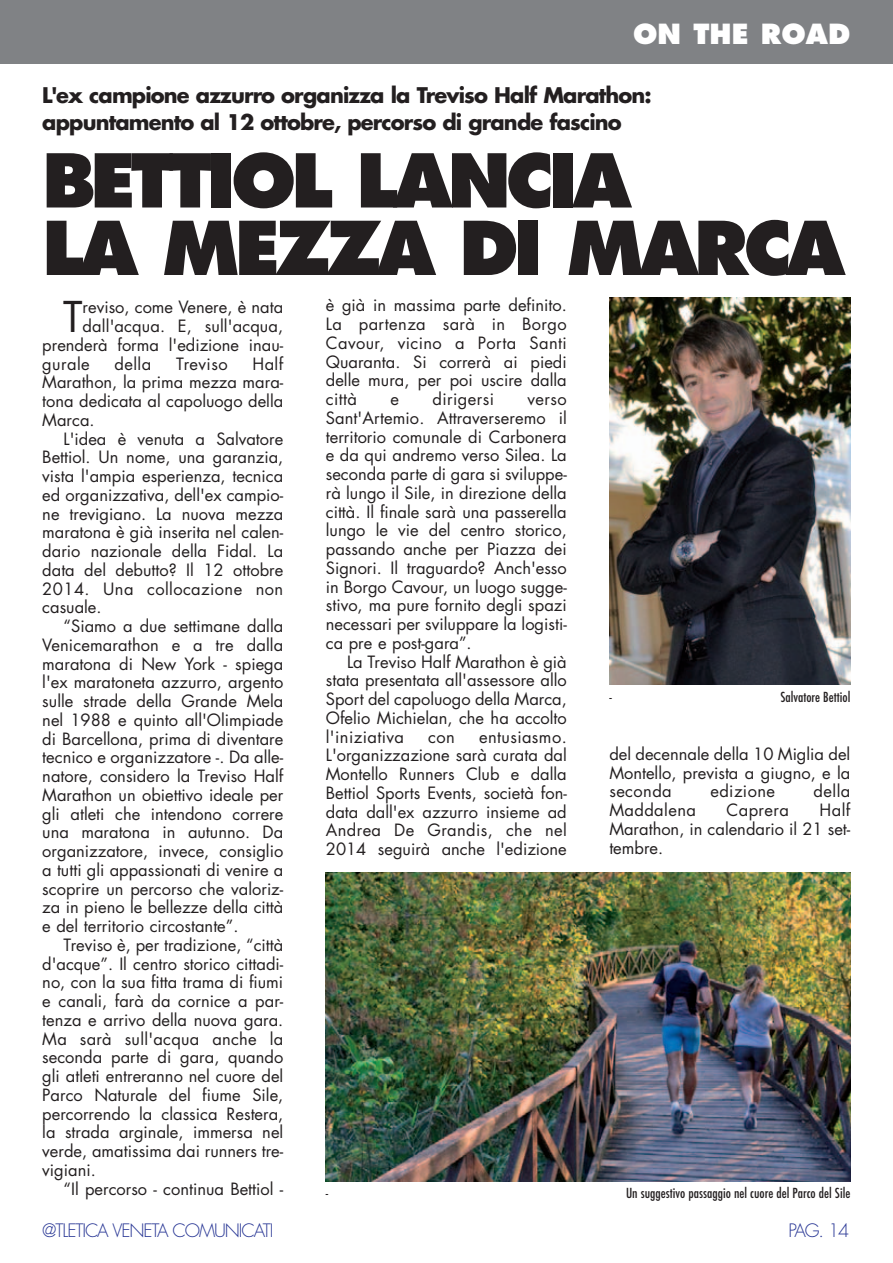
<style>
.page{position:relative;width:893px;height:1263px;background:#fff}
.page>*{position:absolute;margin:0;border:0;box-sizing:border-box;transform-origin:0 0}
.t1{font:800 72px/67.5px "Futura";letter-spacing:-.065em;color:#231f20}
.t2{font:41.25px "Futura";color:#231f20}
.t3{font:800 27px "Futura";color:#fff}
.t4{font:700 21px/27px "Futura";letter-spacing:-.04em;color:#231f20}
.t5{font:300 18px "Futura";letter-spacing:-.06em;color:#293795}
.t6{font:16.5px/18.8px "Futura";color:#231f20;text-align:justify}
.t7{font:16.5px "Futura";letter-spacing:.025em;color:#231f20}
.t8{font:500 condensed 13.5px "Futura";color:#231f20}
</style>
<div class="page">
<div style="left:1px;top:0;width:892px;height:64px;background:#808285"></div>
<img style="left:609px;top:298px;width:241px;height:386px">
<img style="left:326px;top:872px;width:524px;height:310px">
<h3 class="t3" style="left:633px;top:22px;width:219px">ON THE ROAD</h3>
<p class="t4" style="left:42px;top:83px;width:611px">L'ex campione azzurro organizza la Treviso Half Marathon: appuntamento al 12 ottobre, percorso di grande fascino</p>
<h1 class="t1" style="left:42px;top:152px;width:804px">BETTIOL LANCIA<br>LA MEZZA DI MARCA</h1>
<h2 class="t2" style="left:63px;top:298px;width:21px">T</h2>
<p class="t6" style="left:83px;top:299px;width:202px">reviso, come Venere, è nata</p>
<p class="t6" style="left:83px;top:318px;width:202px">dall'acqua. E, sull'acqua,</p>
<p class="t6" style="left:42px;top:337px;width:242px">prenderà forma l'edizione inau-</p>
<p class="t6" style="left:42px;top:356px;width:49px">gurale</p>
<p class="t6" style="left:115px;top:356px;width:38px">della</p>
<p class="t7" style="left:176px;top:356px;width:53px">Treviso</p>
<p class="t6" style="left:42px;top:356px;width:242px;text-indent:210px">Half Marathon, la prima mezza mara&shy;tona dedicata al capoluogo della Marca.</p>
<p class="t6" style="left:42px;top:431px;width:242px;text-indent:21px">L'idea è venuta a Salvatore Bettiol. Un nome, una garanzia, vista l'ampia esperienza, tecnica ed organizzativa, dell'ex campio&shy;ne trevigiano. La nuova mezza maratona è già inserita nel calen&shy;dario nazionale della Fidal. La data del debutto? Il 12 ottobre 2014. Una collocazione non casuale.</p>
<p class="t6" style="left:42px;top:618px;width:242px;text-indent:21px">“Siamo a due settimane dalla Venicemarathon e a tre dalla maratona di New York - spiega l'ex maratoneta azzurro, argento sulle strade della Grande Mela nel 1988 e quinto all'Olimpiade di Barcellona, prima di diventare tecnico e organizzatore -. Da alle&shy;natore, considero la Treviso Half Marathon un obiettivo ideale per gli atleti che intendono correre una maratona in autunno. Da organizzatore, invece, consiglio a tutti gli appassionati di venire a scoprire un percorso che valoriz&shy;za in pieno le bellezze della città e del territorio circostante”.</p>
<p class="t6" style="left:42px;top:937px;width:242px;text-indent:21px">Treviso è, per tradizione, “città d'acque”. Il centro storico cittadi&shy;no, con la sua fitta trama di fiumi e canali, farà da cornice a par&shy;tenza e arrivo della nuova gara.<br>Ma sarà sull'acqua anche la seconda parte di gara, quando gli atleti entreranno nel cuore del Parco Naturale del fiume Sile, percorrendo la classica Restera, la strada arginale, immersa nel verde, amatissima dai runners tre&shy;vigiani.</p>
<p class="t6" style="left:64px;top:1181px;width:221px">“Il percorso - continua Bettiol -</p>
<p class="t6" style="left:326px;top:297px;width:242px">è già in massima parte definito.<br>La partenza sarà in Borgo Cavour, vicino a Porta Santi Quaranta. Si correrà ai piedi delle mura, per poi uscire dalla città</p>
<p class="t6" style="left:390px;top:391px;width:10px">e</p>
<p class="t7" style="left:433px;top:391px;width:63px">dirigersi</p>
<p class="t6" style="left:326px;top:391px;width:242px;text-indent:202px">verso Sant'Artemio. Attraverseremo il territorio comunale di Carbonera e da qui andremo verso Silea. La seconda parte di gara si sviluppe&shy;rà lungo il Sile, in direzione della città. Il finale sarà una passerella lungo le vie del centro storico, passando anche per Piazza dei Signori. Il traguardo? Anch'esso in Borgo Cavour, un luogo sugge&shy;stivo, ma pure fornito degli spazi necessari per sviluppare la logisti&shy;ca pre e post-gara”.</p>
<p class="t6" style="left:326px;top:654px;width:242px;text-indent:21px">La Treviso Half Marathon è già stata presentata all'assessore allo Sport del capoluogo della Marca, Ofelio Michielan, che ha accolto l'iniziativa</p>
<p class="t6" style="left:326px;top:729px;width:242px;text-indent:153px">entusiasmo.<br>L'organizzazione sarà curata dal Montello Runners Club e dalla Bettiol Sports Events, società fon&shy;data dall'ex azzurro insieme ad Andrea De Grandis, che nel 2014 seguirà anche l'edizione</p>
<p class="t6" style="left:428px;top:729px;width:28px">con</p>
<p class="t8" style="left:609px;top:690px;width:4px">-</p>
<p class="t8" style="left:780px;top:690px;width:71px">Salvatore Bettiol</p>
<p class="t6" style="left:609px;top:746px;width:242px">del decennale della 10 Miglia del Montello, prevista a giugno, e la seconda</p>
<p class="t7" style="left:710px;top:784px;width:66px">edizione</p>
<p class="t6" style="left:813px;top:783px;width:38px">della</p>
<p class="t6" style="left:609px;top:802px;width:242px;text-indent:210px">Half Marathon, in calendario il 21 set&shy;tembre.</p>
<p class="t7" style="left:609px;top:802px;width:88px">Maddalena</p>
<p class="t7" style="left:726px;top:802px;width:64px">Caprera</p>
<p class="t8" style="left:326px;top:1187px;width:4px">-</p>
<p class="t8" style="left:626px;top:1187px;width:226px">Un suggestivo passaggio nel cuore del Parco del Sile</p>
<p class="t5" style="left:42px;top:1222px;width:233px">@TLETICA VENETA COMUNICATI</p>
<p class="t5" style="left:788px;top:1222px;width:62px">PAG. 14</p>
</div>
